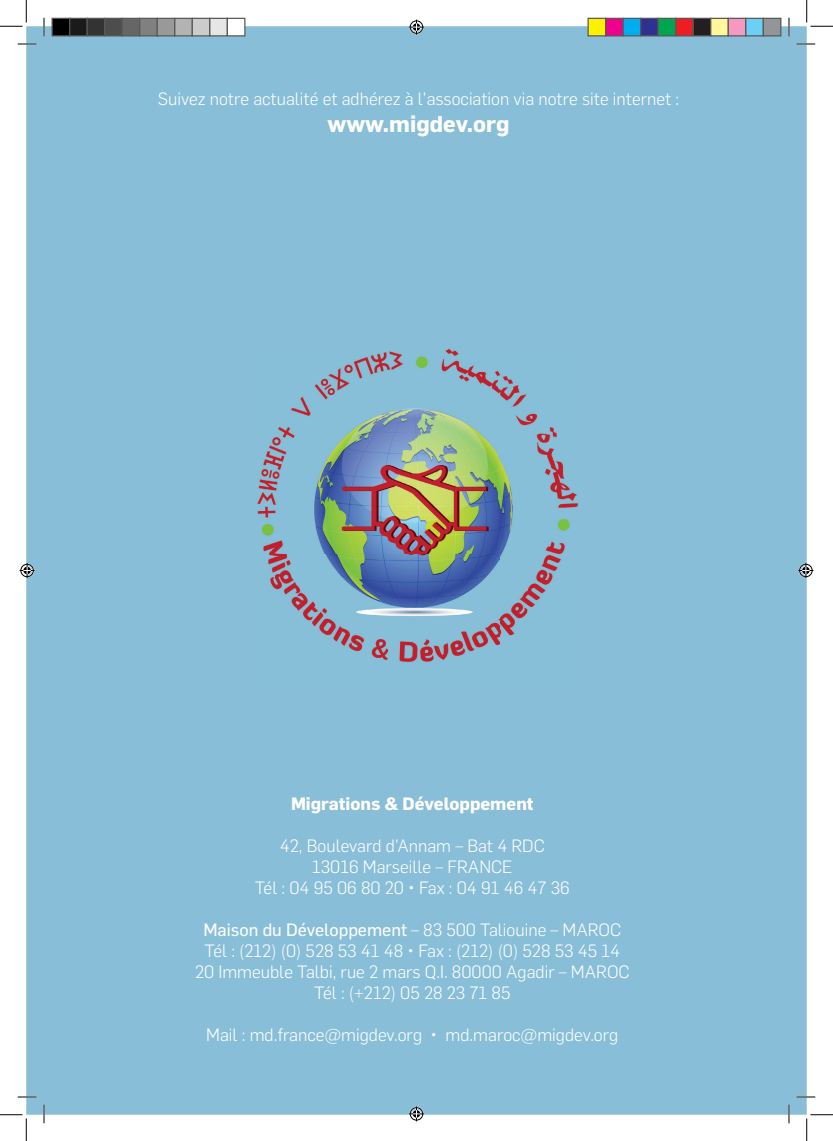
<style>
.page{position:relative;width:833px;height:1141px;background:#fff}
.page>*{position:absolute;margin:0;border:0;box-sizing:border-box;transform-origin:0 0}
.t1{font:700 22.5px "Flama";color:#fff}
.t2{font:300 17.5px/21px "Flama";color:#fff;text-align:center}
.t3{font:17.5px "Flama Basic";color:#fff}
.t4{font:700 17.5px "Flama";color:#fff}
.s1{font-family:"Flama";font-weight:300}
</style>
<div class="page">
<div style="left:26px;top:26px;width:780px;height:1088px;background:#88bed8"></div>
<img style="left:257px;top:348px;width:322px;height:331px">
<svg style="left:18px;top:43px;width:18px;height:2px"></svg>
<svg style="left:796px;top:43px;width:18px;height:2px"></svg>
<svg style="left:18px;top:1096px;width:18px;height:1px"></svg>
<svg style="left:796px;top:1096px;width:18px;height:1px"></svg>
<svg style="left:43px;top:18px;width:2px;height:18px"></svg>
<svg style="left:43px;top:1104px;width:2px;height:19px"></svg>
<svg style="left:787px;top:18px;width:2px;height:18px"></svg>
<svg style="left:787px;top:1104px;width:2px;height:19px"></svg>
<svg style="left:0;top:0;width:27px;height:27px"></svg>
<svg style="left:0;top:1114px;width:27px;height:26px"></svg>
<svg style="left:806px;top:0;width:26px;height:27px"></svg>
<svg style="left:806px;top:1114px;width:26px;height:26px"></svg>
<svg style="left:409px;top:20px;width:15px;height:15px"></svg>
<svg style="left:409px;top:1106px;width:15px;height:15px"></svg>
<svg style="left:20px;top:563px;width:15px;height:15px"></svg>
<svg style="left:797px;top:563px;width:15px;height:15px"></svg>
<div style="left:52px;top:18px;width:18px;height:18px;background:#000"></div>
<div style="left:51px;top:18px;width:19px;height:18px;border:1px solid #595959"></div>
<div style="left:70px;top:18px;width:17px;height:18px;background:#1a1a1a"></div>
<div style="left:69px;top:18px;width:19px;height:18px;border:1px solid #595959"></div>
<div style="left:87px;top:18px;width:18px;height:18px;background:#333"></div>
<div style="left:86px;top:18px;width:19px;height:18px;border:1px solid #595959"></div>
<div style="left:105px;top:18px;width:17px;height:18px;background:#4d4d4d"></div>
<div style="left:104px;top:18px;width:19px;height:18px;border:1px solid #595959"></div>
<div style="left:122px;top:18px;width:18px;height:18px;background:#666"></div>
<div style="left:121px;top:18px;width:19px;height:18px;border:1px solid #595959"></div>
<div style="left:140px;top:18px;width:17px;height:18px;background:#808080"></div>
<div style="left:139px;top:18px;width:19px;height:18px;border:1px solid #595959"></div>
<div style="left:157px;top:18px;width:18px;height:18px;background:#999"></div>
<div style="left:156px;top:18px;width:19px;height:18px;border:1px solid #595959"></div>
<div style="left:175px;top:18px;width:17px;height:18px;background:#b3b3b3"></div>
<div style="left:174px;top:18px;width:19px;height:18px;border:1px solid #595959"></div>
<div style="left:192px;top:18px;width:18px;height:18px;background:#ccc"></div>
<div style="left:191px;top:18px;width:19px;height:18px;border:1px solid #595959"></div>
<div style="left:210px;top:18px;width:17px;height:18px;background:#e6e6e6"></div>
<div style="left:209px;top:18px;width:19px;height:18px;border:1px solid #595959"></div>
<div style="left:227px;top:18px;width:18px;height:18px;background:#fff"></div>
<div style="left:226px;top:18px;width:19px;height:18px;border:1px solid #595959"></div>
<div style="left:587px;top:18px;width:18px;height:18px;background:#fff101"></div>
<div style="left:587px;top:18px;width:19px;height:18px;border:1px solid #595959"></div>
<div style="left:605px;top:18px;width:17px;height:18px;background:#ed028c"></div>
<div style="left:604px;top:18px;width:19px;height:18px;border:1px solid #595959"></div>
<div style="left:622px;top:18px;width:18px;height:18px;background:#00aeef"></div>
<div style="left:622px;top:18px;width:19px;height:18px;border:1px solid #595959"></div>
<div style="left:640px;top:18px;width:17px;height:18px;background:#2e3092"></div>
<div style="left:639px;top:18px;width:19px;height:18px;border:1px solid #595959"></div>
<div style="left:657px;top:18px;width:18px;height:18px;background:#00a54f"></div>
<div style="left:657px;top:18px;width:19px;height:18px;border:1px solid #595959"></div>
<div style="left:675px;top:18px;width:17px;height:18px;background:#ee1d23"></div>
<div style="left:674px;top:18px;width:19px;height:18px;border:1px solid #595959"></div>
<div style="left:692px;top:18px;width:18px;height:18px;background:#231f20"></div>
<div style="left:692px;top:18px;width:19px;height:18px;border:1px solid #595959"></div>
<div style="left:710px;top:18px;width:17px;height:18px;background:#fff79a"></div>
<div style="left:709px;top:18px;width:19px;height:18px;border:1px solid #595959"></div>
<div style="left:727px;top:18px;width:18px;height:18px;background:#f499c2"></div>
<div style="left:727px;top:18px;width:19px;height:18px;border:1px solid #595959"></div>
<div style="left:745px;top:18px;width:17px;height:18px;background:#6bcff6"></div>
<div style="left:744px;top:18px;width:19px;height:18px;border:1px solid #595959"></div>
<div style="left:762px;top:18px;width:18px;height:18px;background:#939598"></div>
<div style="left:762px;top:18px;width:19px;height:18px;border:1px solid #595959"></div>
<p class="t2" style="left:158px;top:87px;width:522px">Suivez notre actualité et adhérez à l’association via notre site internet :</p>
<p class="t1" style="left:327px;top:108px;width:183px">www.migdev.org</p>
<p class="t4" style="left:291px;top:790px;width:244px">Migrations &amp; Développement</p>
<p class="t2" style="left:255px;top:834px;width:316px">42, Boulevard d’Annam – Bat 4 RDC<br>13016 Marseille – FRANCE<br>Tél : 04 95 06 80 20 • Fax : 04 91 46 47 36</p>
<p class="t3" style="left:203px;top:917px;width:419px">Maison du Développement <span class="s1">– 83 500 Taliouine – MAROC</span></p>
<p class="t2" style="left:195px;top:939px;width:436px">Tél : (212) (0) 528 53 41 48 • Fax : (212) (0) 528 53 45 14<br>20 Immeuble Talbi, rue 2 mars Q.I. 80000 Agadir – MAROC<br>Tél : (+212) 05 28 23 71 85</p>
<p class="t2" style="left:206px;top:1023px;width:413px">Mail : md.france@migdev.org • md.maroc@migdev.org</p>
</div>
